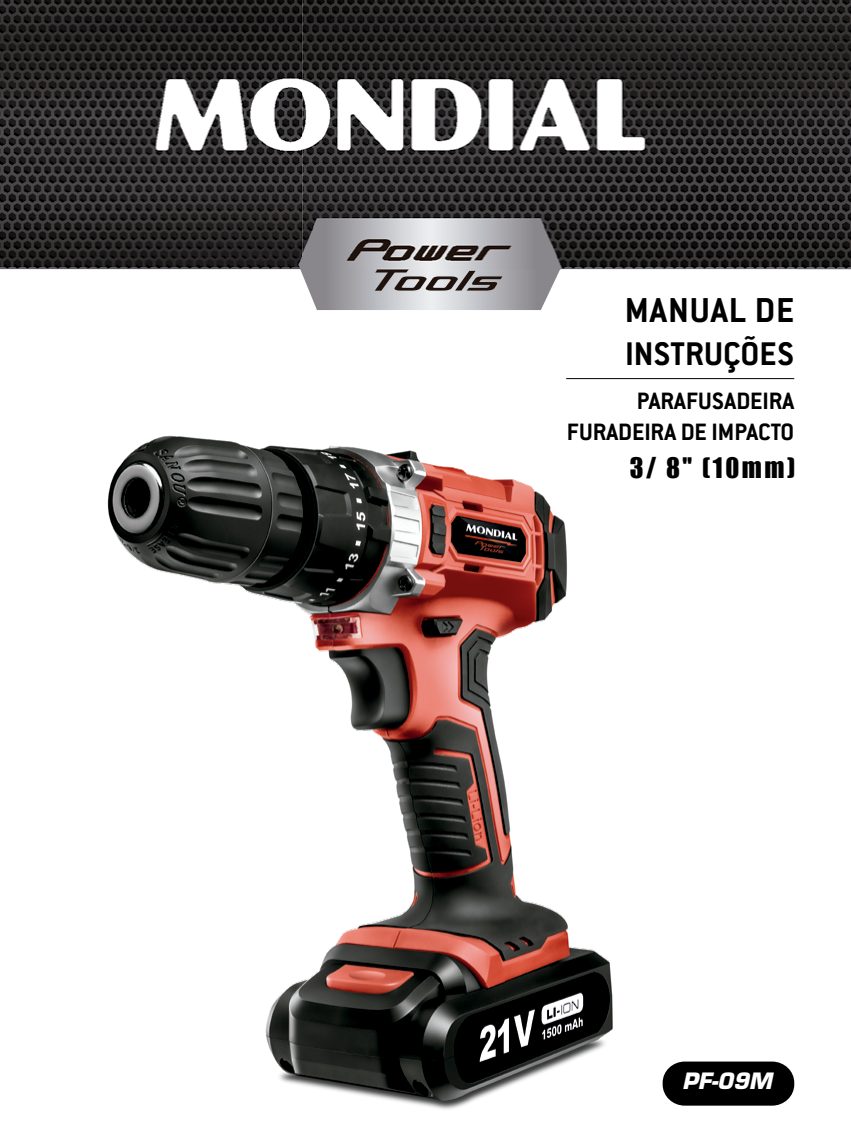
<style>
.page{position:relative;width:851px;height:1134px;background:#fff}
.page>*{position:absolute;margin:0;border:0;box-sizing:border-box;transform-origin:0 0}
.t1{font:700 38px "Conduit ITC Std";letter-spacing:.025em;color:#000}
.t2{font:700 36px "Conduit ITC Std";color:#000}
.t3{font:700 26px/31.2px "Conduit ITC Std";color:#000;text-align:right}
.t4{font:26px "Impact";color:#000}
.t5{font:italic 700 22px "Eurostile LT Std";color:#fff}
</style>
<div class="page">
<svg style="left:298px;top:269px;width:263px;height:41px;background:#aaa9ac"></svg>
<img style="left:0;top:0;width:850px;height:269px">
<div style="left:662px;top:1061px;width:132px;height:45px;background:#000;border-radius:22px"></div>
<hr style="left:566px;top:378px;width:228px;height:1px;background:#000">
<img style="left:107px;top:378px;width:586px;height:732px">
<h1 class="t1" style="left:624px;top:287px;width:171px">MANUAL DE</h1>
<h2 class="t2" style="left:625px;top:332px;width:170px">INSTRUÇÕES</h2>
<p class="t3" style="left:567px;top:384px;width:229px">PARAFUSADEIRA<br>FURADEIRA DE IMPACTO</p>
<p class="t4" style="left:629px;top:448px;width:167px">3/ 8" (10mm)</p>
<p class="t5" style="left:682px;top:1068px;width:91px">PF-09M</p>
</div>
